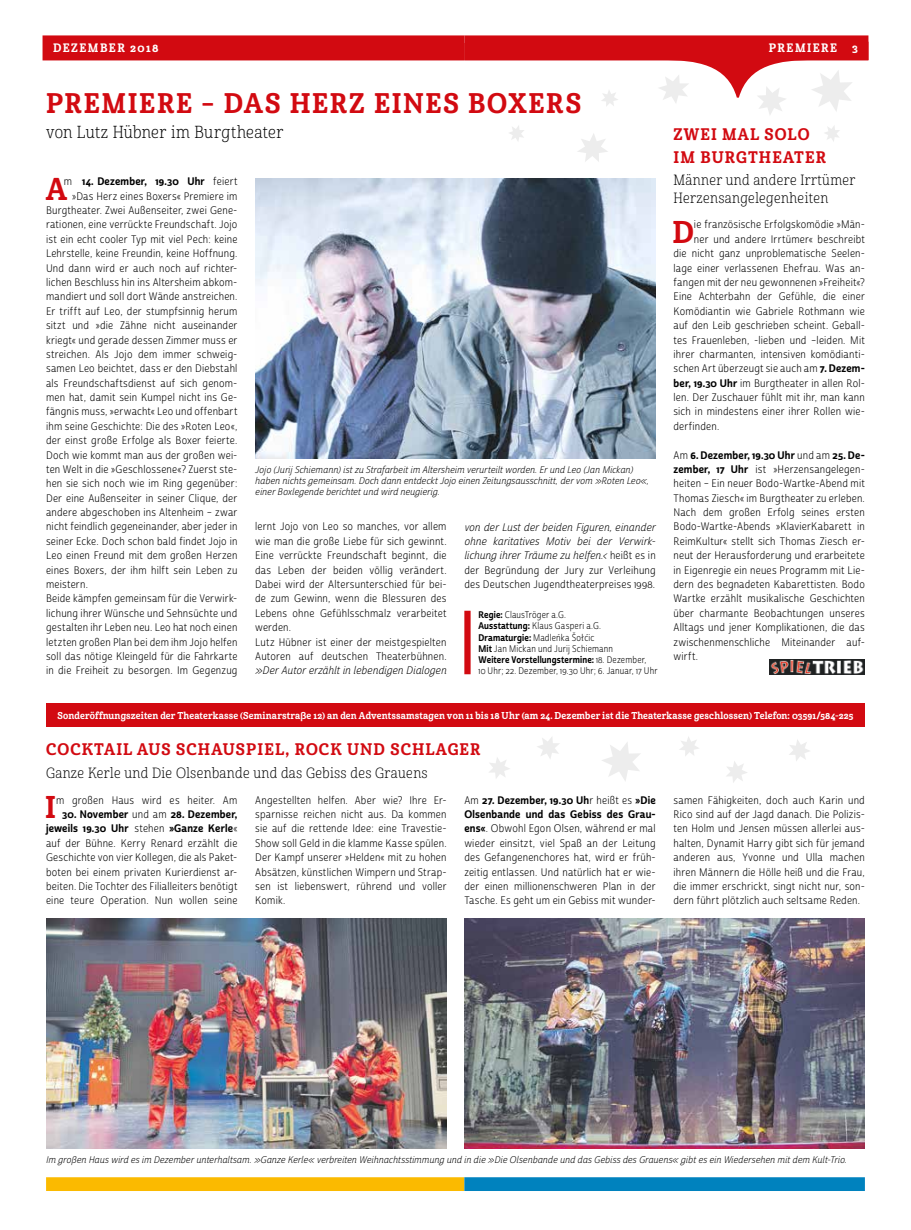
<style>
.page{position:relative;width:911px;height:1230px;background:#fff}
.page>*{position:absolute;margin:0;border:0;box-sizing:border-box;transform-origin:0 0}
.t1{font:30.5px "Cabrito Con Bol";color:#d20a11}
.t2{font:27.5px "Cabrito Con Bol";letter-spacing:.06em;color:#d20a11}
.t3{font:16.88px "Cabrito Con Lig";letter-spacing:.02em;color:#000}
.t4{font:16.25px/22.5px "Cabrito Con Bol";letter-spacing:.07em;color:#d20a11}
.t5{font:14.38px/17.5px "Cabrito Con Lig";letter-spacing:.025em;color:#000}
.t6{font:11.88px "Cabrito Con Bol";letter-spacing:.125em;color:#fff}
.t7{font:10.62px/14.4px "Cabrito Sans Con Boo";letter-spacing:.015em;color:#000;text-align:justify}
.t8{font:10.62px/14.4px "Cabrito Sans Con Bol";letter-spacing:.02em;color:#000;text-align:right}
.t9{font:10.62px/14.4px "Cabrito Sans Con Boo It";letter-spacing:.01em;color:#000;text-align:justify}
.t10{font:9.75px "Cabrito Con Bol";letter-spacing:.015em;color:#fff}
.t11{font:9.38px/11.2px "Cabrito Sans Con Boo It";letter-spacing:.01em;color:#000}
.t12{font:9.38px/11.2px "Cabrito Sans Con Boo";letter-spacing:.015em;color:#000;scale:.95 1}
.t13{font:9.38px "Cabrito Sans Con Bol";letter-spacing:.015em;color:#000;scale:.95 1}
.s1{font-family:"Cabrito Sans Con Boo"}
.s2{font-family:"Cabrito Sans Con Bol"}
</style>
<div class="page">
<div style="left:464px;top:35px;width:404px;height:25px;background:#d20a11"></div>
<div style="left:43px;top:35px;width:421px;height:25px;background:#d20a11"></div>
<div style="left:464px;top:611px;width:6px;height:63px;background:#d20a11"></div>
<img style="left:255px;top:178px;width:401px;height:280px">
<div style="left:46px;top:703px;width:819px;height:23px;background:#d20a11"></div>
<svg style="left:825px;top:126px;width:15px;height:15px"></svg>
<svg style="left:464px;top:42px;width:404px;height:73px"></svg>
<svg style="left:578px;top:134px;width:30px;height:28px"></svg>
<img style="left:46px;top:918px;width:400px;height:230px">
<img style="left:464px;top:918px;width:401px;height:230px">
<div style="left:46px;top:1177px;width:418px;height:14px;background:#fbba00"></div>
<div style="left:464px;top:1177px;width:401px;height:14px;background:#0082be"></div>
<img style="left:769px;top:659px;width:96px;height:15px">
<svg style="left:509px;top:126px;width:15px;height:15px"></svg>
<svg style="left:602px;top:742px;width:38px;height:39px"></svg>
<svg style="left:489px;top:758px;width:21px;height:20px"></svg>
<svg style="left:679px;top:737px;width:20px;height:19px"></svg>
<svg style="left:537px;top:737px;width:22px;height:22px"></svg>
<svg style="left:727px;top:761px;width:20px;height:22px"></svg>
<svg style="left:789px;top:740px;width:21px;height:21px"></svg>
<p class="t6" style="left:53px;top:40px;width:107px">DEZEMBER 2018</p>
<p class="t6" style="left:768px;top:40px;width:70px">PREMIERE</p>
<p class="t6" style="left:852px;top:40px;width:7px">3</p>
<h2 class="t2" style="left:46px;top:86px;width:536px">PREMIERE – DAS HERZ EINES BOXERS</h2>
<h3 class="t3" style="left:46px;top:122px;width:239px">von Lutz Hübner im Burgtheater</h3>
<h3 class="t4" style="left:673px;top:123px;width:154px">ZWEI MAL SOLO<br>IM BURGTHEATER</h3>
<h3 class="t5" style="left:673px;top:172px;width:183px">Männer und andere Irrtümer<br>Herzensangelegenheiten</h3>
<h1 class="t1" style="left:672px;top:213px;width:23px">D</h1>
<p class="t7" style="left:694px;top:218px;width:172px">ie französische Erfolgskomödie »Män-</p>
<p class="t8" style="left:64px;top:175px;width:175px"><span class="s1">m</span> 14. Dezember, 19.30 Uhr <span class="s1">feiert</span></p>
<p class="t7" style="left:46px;top:189px;width:193px;text-align:left;text-indent:26px">»Das Herz eines Boxers« Premiere im Burgtheater. Zwei Außenseiter, zwei Gene&shy;rationen, eine verrückte Freundschaft. Jojo ist ein echt cooler Typ mit viel Pech: keine Lehrstelle, keine Freundin, keine Hoffnung.<br>Und dann wird er auch noch auf richter&shy;lichen Beschluss hin ins Altersheim abkom&shy;mandiert und soll dort Wände anstreichen.<br>Er trifft auf Leo, der stumpfsinnig herum sitzt und »die Zähne nicht auseinander kriegt« und gerade dessen Zimmer muss er streichen. Als Jojo dem immer schweig&shy;samen Leo beichtet, dass er den Diebstahl als Freundschaftsdienst auf sich genom&shy;men hat, damit sein Kumpel nicht ins Ge&shy;fängnis muss, »erwacht« Leo und offenbart ihm seine Geschichte: Die des »Roten Leo«, der einst große Erfolge als Boxer feierte.<br>Doch wie kommt man aus der großen wei&shy;ten Welt in die »Geschlossene«? Zuerst ste&shy;hen sie sich noch wie im Ring gegenüber:<br>Der eine Außenseiter in seiner Clique, der andere abgeschoben ins Altenheim – zwar nicht feindlich gegeneinander, aber jeder in seiner Ecke. Doch schon bald findet Jojo in Leo einen Freund mit dem großen Herzen eines Boxers, der ihm hilft sein Leben zu meistern.<br>Beide kämpfen gemeinsam für die Verwirk&shy;lichung ihrer Wünsche und Sehnsüchte und gestalten ihr Leben neu. Leo hat noch einen letzten großen Plan bei dem ihm Jojo helfen soll das nötige Kleingeld für die Fahrkarte in die Freiheit zu besorgen. Im Gegenzug</p>
<h1 class="t1" style="left:46px;top:170px;width:22px">A</h1>
<p class="t7" style="left:694px;top:232px;width:172px">ner und andere Irrtümer« beschreibt</p>
<p class="t7" style="left:673px;top:247px;width:193px">die nicht ganz unproblematische Seelen-</p>
<p class="t7" style="left:673px;top:261px;width:193px">lage einer verlassenen Ehefrau. Was an-</p>
<p class="t7" style="left:673px;top:275px;width:193px">fangen mit der neu gewonnenen »Freiheit«?</p>
<p class="t7" style="left:673px;top:290px;width:193px">Eine Achterbahn der Gefühle, die einer</p>
<p class="t7" style="left:673px;top:304px;width:193px">Komödiantin wie Gabriele Rothmann wie</p>
<p class="t7" style="left:673px;top:318px;width:193px">auf den Leib geschrieben scheint. Geball-</p>
<p class="t7" style="left:673px;top:333px;width:193px">tes Frauenleben, -lieben und –leiden. Mit</p>
<p class="t7" style="left:673px;top:347px;width:193px">ihrer charmanten, intensiven komödianti-</p>
<p class="t7" style="left:673px;top:362px;width:193px">schen Art überzeugt sie auch am <span class="s2">7. Dezem-</span></p>
<p class="t7" style="left:673px;top:376px;width:193px"><span class="s2">ber, 19.30 Uhr</span> im Burgtheater in allen Rol-</p>
<p class="t7" style="left:673px;top:390px;width:193px">len. Der Zuschauer fühlt mit ihr, man kann</p>
<p class="t7" style="left:673px;top:405px;width:193px">sich in mindestens einer ihrer Rollen wie-</p>
<p class="t7" style="left:673px;top:419px;width:47px">derfinden.</p>
<p class="t8" style="left:673px;top:448px;width:193px"><span class="s1">Am</span> 6. Dezember, 19.30 Uhr <span class="s1">und am</span> 25. De-</p>
<p class="t7" style="left:673px;top:462px;width:193px"><span class="s2">zember, 17 Uhr</span> ist »Herzensangelegen&shy;heiten – Ein neuer Bodo-Wartke-Abend mit Thomas Ziesch« im Burgtheater zu erleben.<br>Nach dem großen Erfolg seines ersten Bodo-Wartke-Abends »KlavierKabarett in ReimKultur« stellt sich Thomas Ziesch er&shy;neut der Herausforderung und erarbeitete in Eigenregie ein neues Programm mit Lie&shy;dern des begnadeten Kabarettisten. Bodo Wartke erzählt musikalische Geschichten über charmante Beobachtungen unseres Alltags und jener Komplikationen, die das zwischenmenschliche Miteinander auf&shy;wirft.</p>
<p class="t11" style="left:255px;top:464px;width:395px">Jojo (Jurij Schiemann) ist zu Strafarbeit im Altersheim verurteilt worden. Er und Leo (Jan Mickan) haben nichts gemeinsam. Doch dann entdeckt Jojo einen Zeitungsausschnitt, der vom »Roten Leo«, einer Boxlegende berichtet und wird neugierig.</p>
<p class="t7" style="left:255px;top:520px;width:193px;text-align:left">lernt Jojo von Leo so manches, vor allem wie man die große Liebe für sich gewinnt.<br>Eine verrückte Freundschaft beginnt, die das Leben der beiden völlig verändert.<br>Dabei wird der Altersunterschied für bei&shy;de zum Gewinn, wenn die Blessuren des Lebens ohne Gefühlsschmalz verarbeitet werden.<br>Lutz Hübner ist einer der meistgespielten Autoren auf deutschen Theaterbühnen.</p>
<p class="t9" style="left:255px;top:663px;width:193px">»Der Autor erzählt in lebendigen Dialogen</p>
<p class="t9" style="left:464px;top:520px;width:193px">von der Lust der beiden Figuren, einander ohne karitatives Motiv bei der Verwirk&shy;lichung ihrer Träume zu helfen.‹ <span class="s1">heißt es in</span></p>
<p class="t7" style="left:464px;top:563px;width:193px">der Begründung der Jury zur Verleihung des Deutschen Jugendtheaterpreises 1998.</p>
<p class="t12" style="left:478px;top:609px;width:143px"><span class="s2">Regie:</span> ClausTröger a.G.<br><span class="s2">Ausstattung:</span> Klaus Gasperi a.G.<br><span class="s2">Dramaturgie:</span> Madleńka Šołćic<br><span class="s2">Mit</span> Jan Mickan und Jurij Schiemann</p>
<p class="t13" style="left:478px;top:653px;width:178px">Weitere Vorstellungstermine: <span class="s1">18. Dezember,</span></p>
<p class="t12" style="left:478px;top:665px;width:190px">10 Uhr; 22. Dezember, 19.30 Uhr; 6. Januar, 17 Uhr</p>
<p class="t10" style="left:58px;top:709px;width:797px">Sonderöffnungszeiten der Theaterkasse (Seminarstraße 12) an den Adventssamstagen von 11 bis 18 Uhr (am 24. Dezember ist die Theaterkasse geschlossen) Telefon: 03591/584-225</p>
<h3 class="t4" style="left:46px;top:738px;width:436px">COCKTAIL AUS SCHAUSPIEL, ROCK UND SCHLAGER</h3>
<h3 class="t5" style="left:46px;top:764px;width:383px">Ganze Kerle und Die Olsenbande und das Gebiss des Grauens</h3>
<h1 class="t1" style="left:45px;top:788px;width:12px">I</h1>
<p class="t7" style="left:56px;top:793px;width:183px">m großen Haus wird es heiter. Am</p>
<p class="t8" style="left:46px;top:807px;width:193px">30. November <span class="s1">und am</span> 28. Dezember, jeweils 19.30 Uhr <span class="s1">stehen</span> »Ganze Kerle<span class="s1">«</span></p>
<p class="t7" style="left:46px;top:836px;width:193px">auf der Bühne. Kerry Renard erzählt die Geschichte von vier Kollegen, die als Paket&shy;boten bei einem privaten Kurierdienst ar&shy;beiten. Die Tochter des Filialleiters benötigt eine teure Operation. Nun wollen seine</p>
<p class="t7" style="left:255px;top:793px;width:193px">Angestellten helfen. Aber wie? Ihre Er&shy;sparnisse reichen nicht aus. Da kommen sie auf die rettende Idee: eine Travestie-Show soll Geld in die klamme Kasse spülen.<br>Der Kampf unserer »Helden« mit zu hohen Absätzen, künstlichen Wimpern und Strap&shy;sen ist liebenswert, rührend und voller Komik.</p>
<p class="t8" style="left:464px;top:793px;width:193px;text-align:left"><span class="s1">Am</span> 27. Dezember, 19.30 Uh<span class="s1">r heißt es</span> »Die<br>Olsenbande und das Gebiss des Grau-</p>
<p class="t7" style="left:464px;top:822px;width:193px"><span class="s2">ens«</span>. Obwohl Egon Olsen, während er mal wieder einsitzt, viel Spaß an der Leitung des Gefangenenchores hat, wird er früh&shy;zeitig entlassen. Und natürlich hat er wie&shy;der einen millionenschweren Plan in der Tasche. Es geht um ein Gebiss mit wunder-</p>
<p class="t7" style="left:673px;top:793px;width:193px">samen Fähigkeiten, doch auch Karin und Rico sind auf der Jagd danach. Die Polizis&shy;ten Holm und Jensen müssen allerlei aus&shy;halten, Dynamit Harry gibt sich für jemand anderen aus, Yvonne und Ulla machen ihren Männern die Hölle heiß und die Frau, die immer erschrickt, singt nicht nur, son&shy;dern führt plötzlich auch seltsame Reden.</p>
<p class="t11" style="left:46px;top:1154px;width:802px">Im großen Haus wird es im Dezember unterhaltsam. »Ganze Kerle« verbreiten Weihnachtsstimmung und in die »Die Olsenbande und das Gebiss des Grauens« gibt es ein Wiedersehen mit dem Kult-Trio.</p>
</div>
